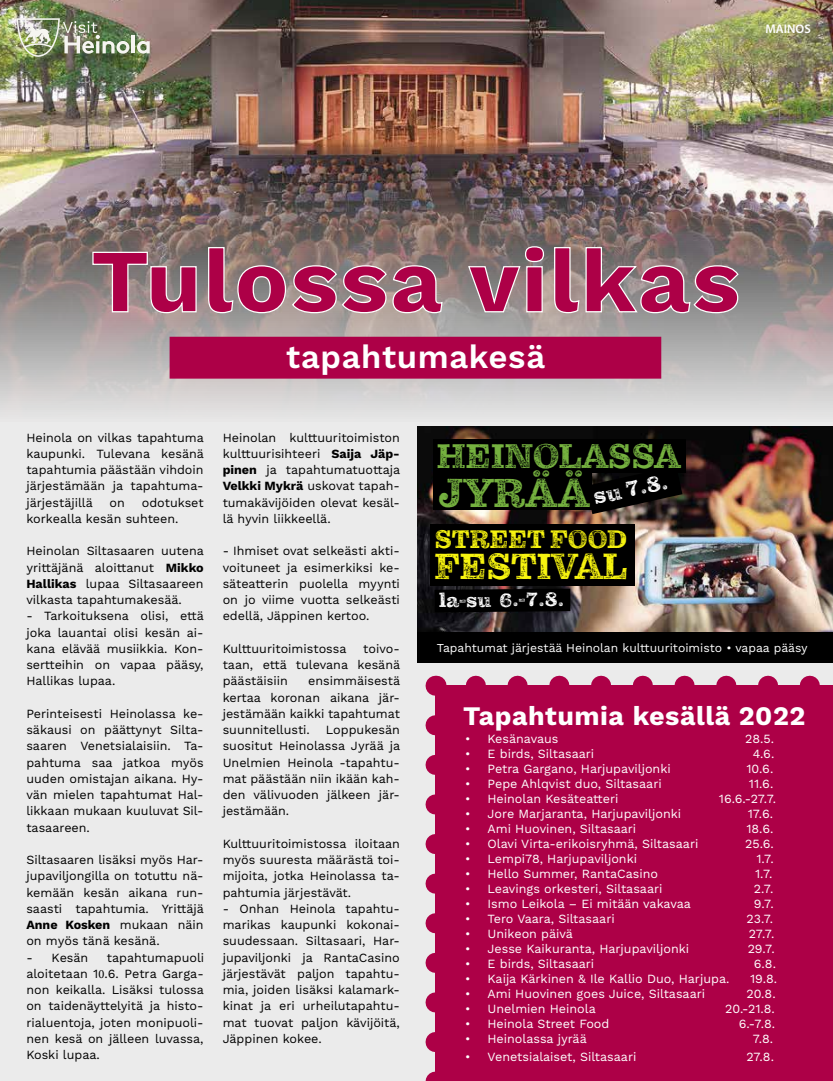
<style>
.page{position:relative;width:833px;height:1081px;background:#fff}
.page>*{position:absolute;margin:0;border:0;box-sizing:border-box;transform-origin:0 0}
.t1{font:41.38px "Pulpo Rust 75";letter-spacing:.02em;color:#75b13f}
.t2{font:37.25px "Pulpo Rust 75";color:#f7f410}
.t3{font:35px "Pulpo Rust 75";color:#75b13f}
.t4{font:600 32.75px "Work Sans";letter-spacing:.02em;color:#fff}
.t5{font:700 26.75px "Work Sans";letter-spacing:.02em;color:#fff}
.t6{font:26px "Pulpo Rust 75";color:#f7f410}
.t7{font:22.5px "Pulpo Rust 75";color:#fff}
.t8{font:20.38px "Pulpo Rust 75";color:#fff}
.t9{font:12.5px/16.2px "Work Sans";color:#000;text-align:justify}
.t10{font:12.5px "Work Sans";color:#fff}
.t11{font:600 12.5px "Myriad Pro";color:#fff}
.t12{font:12.12px "Work Sans";color:#fff}
.s1{font-weight:700}
.s2{font-family:"Minion Pro"}
</style>
<div class="page">
<div style="left:0;top:421px;width:833px;height:660px;background:#ebebeb"></div>
<div style="left:435px;top:686px;width:398px;height:395px;background:#ad0047"></div>
<svg style="left:425px;top:725px;width:10px;height:356px;background:#d495af"></svg>
<svg style="left:456px;top:676px;width:377px;height:10px;background:#cf84a3"></svg>
<img style="left:0;top:0;width:833px;height:421px">
<svg style="left:92px;top:246px;width:647px;height:68px;background:#a15d74"></svg>
<div style="left:170px;top:337px;width:491px;height:41px;background:#ad0047"></div>
<div style="left:170px;top:337px;width:491px;height:42px;border:1px solid #ad0047"></div>
<img style="left:417px;top:426px;width:416px;height:206px">
<div style="left:417px;top:632px;width:416px;height:30px;background:#000"></div>
<div style="left:430px;top:524px;width:204px;height:61px;background:#000"></div>
<svg style="left:586px;top:472px;width:96px;height:42px;background:#141110"></svg>
<div style="left:433px;top:470px;width:159px;height:40px;background:#000"></div>
<div style="left:433px;top:439px;width:252px;height:33px;background:#000"></div>
<svg style="left:434px;top:588px;width:136px;height:24px;background:#030202"></svg>
<hr style="left:132px;top:36px;width:3px;height:17px;background:#f6f5f1">
<svg style="left:137px;top:41px;width:13px;height:13px"></svg>
<img style="left:17px;top:18px;width:112px;height:39px">
<p class="t11" style="left:765px;top:21px;width:47px">MAINOS</p>
<h3 class="t4" style="left:286px;top:337px;width:260px">tapahtumakesä</h3>
<p class="t9" style="left:26px;top:430px;width:179px">Heinola on vilkas tapahtuma kaupunki. Tulevana kesänä tapahtumia päästään vihdoin järjestämään ja tapahtuma&shy;järjestäjillä</p>
<p class="t9" style="left:26px;top:495px;width:179px;text-indent:115px">odotukset korkealla kesän suhteen.</p>
<p class="t9" style="left:26px;top:543px;width:179px">Heinolan Siltasaaren uutena yrittäjänä aloittanut <span class="s1">Mikko Hallikas</span> lupaa Siltasaareen vilkasta tapahtumakesää.</p>
<p class="t9" style="left:26px;top:608px;width:179px">- Tarkoituksena olisi, että joka lauantai olisi kesän ai&shy;kana elävää musiikkia. Kon&shy;sertteihin on vapaa pääsy, Hallikas lupaa.</p>
<p class="t9" style="left:26px;top:706px;width:179px">Perinteisesti Heinolassa ke&shy;säkausi on päättynyt Silta&shy;saaren Venetsialaisiin. Ta&shy;pahtuma saa jatkoa myös uuden omistajan aikana. Hy&shy;vän mielen tapahtumat Hal&shy;likkaan mukaan kuuluvat Sil&shy;tasaareen.</p>
<p class="t9" style="left:26px;top:852px;width:179px">Siltasaaren lisäksi myös Har&shy;jupaviljongilla on totuttu nä&shy;kemään kesän aikana run&shy;saasti tapahtumia. Yrittäjä <span class="s1">Anne Kosken</span> mukaan näin on myös tänä kesänä.</p>
<p class="t9" style="left:26px;top:950px;width:63px">- Kesän</p>
<p class="t9" style="left:109px;top:495px;width:17px">on</p>
<p class="t9" style="left:26px;top:950px;width:179px;text-indent:80px">tapahtumapuoli aloitetaan 1<span class="s2">0</span>.6. Petra Garga&shy;non keikalla. Lisäksi tulossa on taidenäyttelyitä ja histo&shy;rialuentoja, joten monipuoli&shy;nen kesä on jälleen luvassa, Koski lupaa.</p>
<p class="t9" style="left:223px;top:430px;width:179px">Heinolan kulttuuritoimiston kulttuurisihteeri <span class="s1">Saija Jäp&shy;pinen</span> ja tapahtumatuottaja <span class="s1">Velkki Mykrä</span> uskovat tapah&shy;tumakävijöiden olevat kesäl&shy;lä hyvin liikkeellä.</p>
<p class="t9" style="left:223px;top:543px;width:179px">- Ihmiset ovat selkeästi akti&shy;voituneet ja esimerkiksi ke&shy;säteatterin puolella myynti on jo viime vuotta selkeästi edellä, Jäppinen kertoo.</p>
<p class="t9" style="left:223px;top:641px;width:125px">Kulttuuritoimistossa</p>
<p class="t9" style="left:223px;top:641px;width:179px;text-indent:141px">toivo&shy;taan, että tulevana kesänä päästäisiin</p>
<p class="t9" style="left:223px;top:673px;width:179px;text-indent:86px">ensimmäisestä kertaa koronan aikana jär&shy;jestämään kaikki tapahtumat suunnitellusti.</p>
<p class="t9" style="left:223px;top:722px;width:179px;text-indent:103px">Loppukesän suositut Heinolassa Jyrää ja Unelmien Heinola -tapahtu&shy;mat päästään niin ikään kah&shy;den välivuoden jälkeen jär&shy;jestämään.</p>
<p class="t9" style="left:223px;top:836px;width:179px">Kulttuuritoimistossa iloitaan myös suuresta määrästä toi&shy;mijoita, jotka Heinolassa ta&shy;pahtumia järjestävät.</p>
<p class="t9" style="left:223px;top:901px;width:179px">- Onhan Heinola tapahtu&shy;marikas kaupunki kokonai&shy;suudessaan. Siltasaari, Har&shy;jupaviljonki ja RantaCasino järjestävät paljon tapahtu&shy;mia, joiden lisäksi kalamark&shy;kinat ja eri urheilutapahtu&shy;mat tuovat paljon kävijöitä, Jäppinen kokee.</p>
<h3 class="t3" style="left:437px;top:436px;width:245px">HEINOLASSA</h3>
<h1 class="t1" style="left:439px;top:468px;width:152px">JYRÄÄ</h1>
<h3 class="t7" style="left:591px;top:483px;width:77px;rotate:-12deg">su 7.8.</h3>
<h3 class="t6" style="left:435px;top:524px;width:194px">STREET FOOD</h3>
<h2 class="t2" style="left:434px;top:545px;width:194px">FESTIVAL</h2>
<h3 class="t8" style="left:439px;top:587px;width:127px">la-su 6.-7.8.</h3>
<p class="t12" style="left:437px;top:640px;width:372px">Tapahtumat järjestää Heinolan kulttuuritoimisto • vapaa pääsy</p>
<h3 class="t5" style="left:463px;top:701px;width:344px">Tapahtumia kesällä 2022</h3>
<p class="t10" style="left:465px;top:731px;width:95px">• Kesänavaus</p>
<p class="t10" style="left:745px;top:731px;width:30px">28.5.</p>
<p class="t10" style="left:465px;top:746px;width:131px">• E birds, Siltasaari</p>
<p class="t10" style="left:752px;top:746px;width:23px">4.6.</p>
<p class="t10" style="left:465px;top:761px;width:207px">• Petra Gargano, Harjupaviljonki</p>
<p class="t10" style="left:746px;top:761px;width:28px">10.6.</p>
<p class="t10" style="left:465px;top:776px;width:198px">• Pepe Ahlqvist duo, Siltasaari</p>
<p class="t10" style="left:749px;top:776px;width:26px">11.6.</p>
<p class="t10" style="left:465px;top:791px;width:155px">• Heinolan Kesäteatteri</p>
<p class="t10" style="left:719px;top:791px;width:59px">16.6.-27.7.</p>
<p class="t10" style="left:465px;top:806px;width:218px">• Jore Marjaranta, Harjupaviljonki</p>
<p class="t10" style="left:747px;top:806px;width:27px">17.6.</p>
<p class="t10" style="left:465px;top:821px;width:173px">• Ami Huovinen, Siltasaari</p>
<p class="t10" style="left:746px;top:821px;width:29px">18.6.</p>
<p class="t10" style="left:465px;top:836px;width:235px">• Olavi Virta-erikoisryhmä, Siltasaari</p>
<p class="t10" style="left:745px;top:836px;width:30px">25.6.</p>
<p class="t10" style="left:465px;top:851px;width:174px">• Lempi78, Harjupaviljonki</p>
<p class="t10" style="left:756px;top:851px;width:19px">1.7.</p>
<p class="t10" style="left:465px;top:866px;width:195px">• Hello Summer, RantaCasino</p>
<p class="t10" style="left:755px;top:866px;width:19px">1.7.</p>
<p class="t10" style="left:465px;top:881px;width:199px">• Leavings orkesteri, Siltasaari</p>
<p class="t10" style="left:754px;top:881px;width:21px">2.7.</p>
<p class="t10" style="left:465px;top:896px;width:227px">• Ismo Leikola – Ei mitään vakavaa</p>
<p class="t10" style="left:754px;top:896px;width:21px">9.7.</p>
<p class="t10" style="left:465px;top:911px;width:151px">• Tero Vaara, Siltasaari</p>
<p class="t10" style="left:746px;top:911px;width:28px">23.7.</p>
<p class="t10" style="left:465px;top:926px;width:109px">• Unikeon päivä</p>
<p class="t10" style="left:749px;top:926px;width:27px">27.7.</p>
<p class="t10" style="left:465px;top:941px;width:226px">• Jesse Kaikuranta, Harjupaviljonki</p>
<p class="t10" style="left:747px;top:941px;width:29px">29.7.</p>
<p class="t10" style="left:465px;top:956px;width:131px">• E birds, Siltasaari</p>
<p class="t10" style="left:754px;top:956px;width:24px">6.8.</p>
<p class="t10" style="left:465px;top:971px;width:266px">• Kaija Kärkinen &amp; Ile Kallio Duo, Harjupa.</p>
<p class="t10" style="left:750px;top:971px;width:29px">19.8.</p>
<p class="t10" style="left:465px;top:986px;width:242px">• Ami Huovinen goes Juice, Siltasaari</p>
<p class="t10" style="left:746px;top:986px;width:31px">20.8.</p>
<p class="t10" style="left:465px;top:1001px;width:132px">• Unelmien Heinola</p>
<p class="t10" style="left:725px;top:1001px;width:51px">20.-21.8.</p>
<p class="t10" style="left:465px;top:1016px;width:146px">• Heinola Street Food</p>
<p class="t10" style="left:739px;top:1016px;width:38px">6.-7.8.</p>
<p class="t10" style="left:465px;top:1031px;width:123px">• Heinolassa jyrää</p>
<p class="t10" style="left:752px;top:1031px;width:22px">7.8.</p>
<p class="t10" style="left:465px;top:1049px;width:173px">• Venetsialaiset, Siltasaari</p>
<p class="t10" style="left:746px;top:1049px;width:29px">27.8.</p>
</div>
